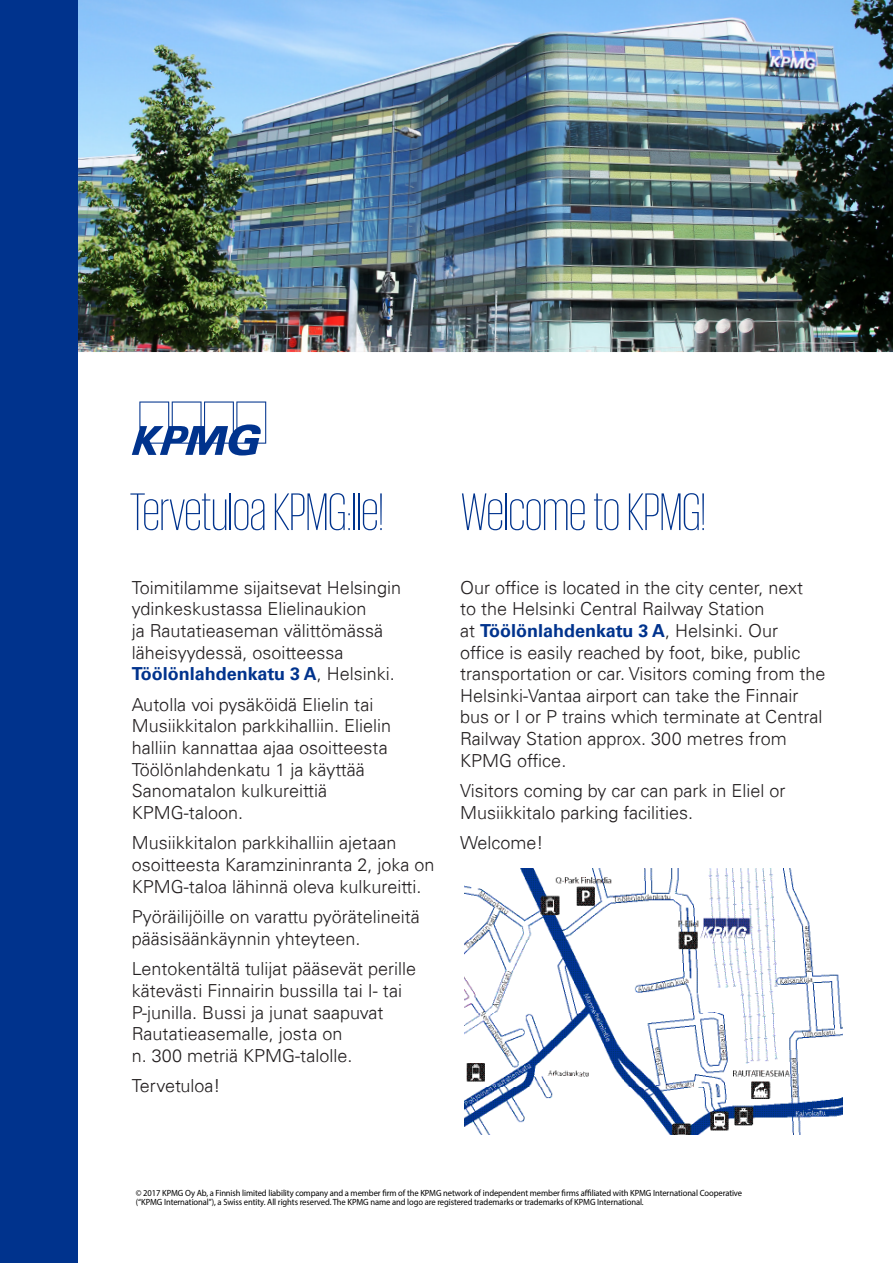
<style>
.page{position:relative;width:893px;height:1263px;background:#fff}
.page>*{position:absolute;margin:0;border:0;box-sizing:border-box;transform-origin:0 0}
.Page_Folio{font:200 54px "KPMG";color:#00338d}
.Bodycopy_10pt{font:300 18px/21.6px "Univers 45";color:#231f20}
.t1{font:9px/9px "Myriad Pro";letter-spacing:-.01em;color:#000;scale:.95 1}
.s1{font-family:"Univers 65";font-weight:700;color:#00338d}
</style>
<div class="page">
<img style="left:78px;top:0;width:815px;height:352px">
<img style="left:464px;top:869px;width:378px;height:266px">
<div style="left:0;top:0;width:78px;height:1263px;background:#00338d"></div>
<svg style="left:132px;top:401px;width:134px;height:54px"></svg>
<p class="Page_Folio" style="left:130px;top:486px;width:255px">Tervetuloa KPMG:lle!</p>
<p class="Page_Folio" style="left:461px;top:486px;width:246px">Welcome to KPMG!</p>
<p class="Bodycopy_10pt" style="left:132px;top:577px;width:271px">Toimitilamme sijaitsevat Helsingin ydinkeskustassa Elielinaukion<br>ja Rautatieaseman välittömässä läheisyydessä, osoitteessa <span class="s1">Töölönlahdenkatu 3 A</span>, Helsinki.</p>
<p class="Bodycopy_10pt" style="left:132px;top:694px;width:261px">Autolla voi pysäköidä Elielin tai<br>Musiikkitalon parkkihalliin. Elielin halliin kannattaa ajaa osoitteesta<br>Töölönlahdenkatu 1 ja käyttää<br>Sanomatalon kulkureittiä<br>KPMG-taloon.</p>
<p class="Bodycopy_10pt" style="left:132px;top:832px;width:304px">Musiikkitalon parkkihalliin ajetaan osoitteesta Karamzininranta 2, joka on<br>KPMG-taloa lähinnä oleva kulkureitti.</p>
<p class="Bodycopy_10pt" style="left:132px;top:906px;width:289px">Pyöräilijöille on varattu pyörätelineitä pääsisäänkäynnin yhteyteen.</p>
<p class="Bodycopy_10pt" style="left:132px;top:958px;width:286px">Lentokentältä tulijat pääsevät perille kätevästi Finnairin bussilla tai I- tai P-junilla. Bussi ja junat saapuvat Rautatieasemalle, josta on<br>n. 300 metriä KPMG-talolle.</p>
<p class="Bodycopy_10pt" style="left:132px;top:1075px;width:90px">Tervetuloa!</p>
<p class="Bodycopy_10pt" style="left:460px;top:577px;width:367px">Our office is located in the city center, next<br>to the Helsinki Central Railway Station<br>at <span class="s1">Töölönlahdenkatu 3 A</span>, Helsinki. Our office is easily reached by foot, bike, public transportation or car. Visitors coming from the Helsinki-Vantaa airport can take the Finnair bus or I or P trains which terminate at Central Railway Station approx. 300 metres from KPMG office.</p>
<p class="Bodycopy_10pt" style="left:460px;top:780px;width:327px">Visitors coming by car can park in Eliel or<br>Musiikkitalo parking facilities.</p>
<p class="Bodycopy_10pt" style="left:460px;top:832px;width:85px">Welcome!</p>
<p class="t1" style="left:136px;top:1188px;width:640px">© 2017 KPMG Oy Ab, a Finnish limited liability company and a member firm of the KPMG network of independent member firms affiliated with KPMG International Cooperative (“KPMG International”), a Swiss entity. All rights reserved. The KPMG name and logo are registered trademarks or trademarks of KPMG International.</p>
</div>
